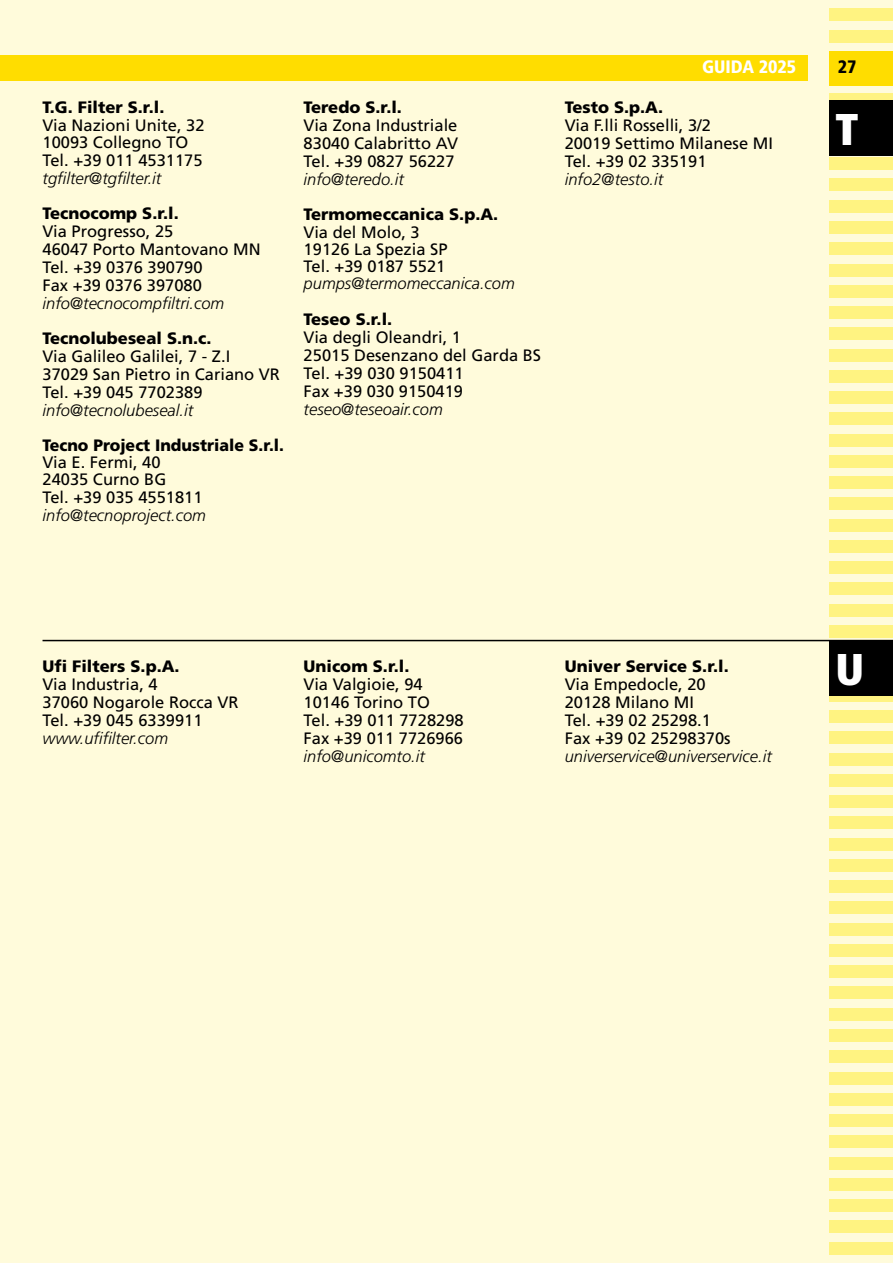
<style>
.page{position:relative;width:893px;height:1263px;background:#fffbdb}
.page>*{position:absolute;margin:0;border:0;box-sizing:border-box;transform-origin:0 0}
.t1{font:900 condensed 44.4px "Frutiger LT";color:#fff}
.t2{font:900 condensed 18px "Frutiger LT";color:#fff}
.t3{font:900 condensed 18px "Frutiger LT";color:#000}
.t4{font:16.5px/18px "Frutiger LT";color:#000}
.t5{font:italic 300 16.5px "Frutiger LT";color:#000}
.t6{font:900 16.5px "Frutiger LT";color:#000}
.t7{font:900 16.5px "Frutiger LT";color:#000;scale:.96 1}
</style>
<div class="page">
<div style="left:829px;top:200px;width:64px;height:13px;background:#fff381"></div>
<div style="left:829px;top:412px;width:64px;height:13px;background:#fff381"></div>
<div style="left:829px;top:625px;width:64px;height:13px;background:#fff381"></div>
<div style="left:829px;top:838px;width:64px;height:12px;background:#fff381"></div>
<div style="left:829px;top:1050px;width:64px;height:13px;background:#fff381"></div>
<div style="left:829px;top:9px;width:64px;height:12px;background:#fff381"></div>
<div style="left:829px;top:221px;width:64px;height:13px;background:#fff381"></div>
<div style="left:829px;top:434px;width:64px;height:12px;background:#fff381"></div>
<div style="left:829px;top:859px;width:64px;height:13px;background:#fff381"></div>
<div style="left:829px;top:1071px;width:64px;height:13px;background:#fff381"></div>
<div style="left:829px;top:30px;width:64px;height:13px;background:#fff381"></div>
<div style="left:829px;top:242px;width:64px;height:13px;background:#fff381"></div>
<div style="left:829px;top:455px;width:64px;height:13px;background:#fff381"></div>
<div style="left:829px;top:880px;width:64px;height:13px;background:#fff381"></div>
<div style="left:829px;top:1093px;width:64px;height:13px;background:#fff381"></div>
<div style="left:0;top:55px;width:808px;height:26px;background:#fd0"></div>
<div style="left:829px;top:51px;width:64px;height:34px;background:#fd0"></div>
<div style="left:829px;top:264px;width:64px;height:12px;background:#fff381"></div>
<div style="left:829px;top:476px;width:64px;height:13px;background:#fff381"></div>
<svg style="left:829px;top:695px;width:64px;height:7px"></svg>
<div style="left:829px;top:901px;width:64px;height:13px;background:#fff381"></div>
<div style="left:829px;top:1114px;width:64px;height:13px;background:#fff381"></div>
<div style="left:829px;top:285px;width:64px;height:13px;background:#fff381"></div>
<div style="left:829px;top:497px;width:64px;height:13px;background:#fff381"></div>
<div style="left:829px;top:710px;width:64px;height:13px;background:#fff381"></div>
<div style="left:829px;top:923px;width:64px;height:12px;background:#fff381"></div>
<div style="left:829px;top:1135px;width:64px;height:13px;background:#fff381"></div>
<div style="left:829px;top:94px;width:64px;height:12px;background:#fff381"></div>
<div style="left:829px;top:306px;width:64px;height:13px;background:#fff381"></div>
<div style="left:829px;top:519px;width:64px;height:12px;background:#fff381"></div>
<div style="left:829px;top:731px;width:64px;height:13px;background:#fff381"></div>
<div style="left:829px;top:944px;width:64px;height:13px;background:#fff381"></div>
<div style="left:829px;top:1157px;width:64px;height:12px;background:#fff381"></div>
<div style="left:829px;top:327px;width:64px;height:13px;background:#fff381"></div>
<div style="left:829px;top:540px;width:64px;height:13px;background:#fff381"></div>
<div style="left:829px;top:753px;width:64px;height:12px;background:#fff381"></div>
<div style="left:829px;top:965px;width:64px;height:13px;background:#fff381"></div>
<div style="left:829px;top:1178px;width:64px;height:13px;background:#fff381"></div>
<div style="left:829px;top:349px;width:64px;height:12px;background:#fff381"></div>
<div style="left:829px;top:561px;width:64px;height:13px;background:#fff381"></div>
<div style="left:829px;top:774px;width:64px;height:13px;background:#fff381"></div>
<div style="left:829px;top:986px;width:64px;height:13px;background:#fff381"></div>
<div style="left:829px;top:1199px;width:64px;height:13px;background:#fff381"></div>
<div style="left:829px;top:157px;width:64px;height:13px;background:#fff381"></div>
<div style="left:829px;top:370px;width:64px;height:13px;background:#fff381"></div>
<div style="left:829px;top:583px;width:64px;height:12px;background:#fff381"></div>
<div style="left:829px;top:795px;width:64px;height:13px;background:#fff381"></div>
<div style="left:829px;top:1008px;width:64px;height:12px;background:#fff381"></div>
<div style="left:829px;top:1220px;width:64px;height:13px;background:#fff381"></div>
<div style="left:829px;top:179px;width:64px;height:12px;background:#fff381"></div>
<div style="left:829px;top:391px;width:64px;height:13px;background:#fff381"></div>
<div style="left:829px;top:604px;width:64px;height:13px;background:#fff381"></div>
<div style="left:829px;top:816px;width:64px;height:13px;background:#fff381"></div>
<div style="left:829px;top:1029px;width:64px;height:13px;background:#fff381"></div>
<div style="left:829px;top:1242px;width:64px;height:12px;background:#fff381"></div>
<div style="left:829px;top:100px;width:64px;height:55px;background:#000"></div>
<hr style="left:43px;top:640px;width:850px;height:1px;background:#000">
<div style="left:829px;top:640px;width:64px;height:55px;background:#000"></div>
<p class="t6" style="left:43px;top:97px;width:123px">T.G. Filter S.r.l.</p>
<p class="t4" style="left:43px;top:117px;width:164px;line-height:17.2px">Via Nazioni Unite, 32<br>10093 Collegno TO<br>Tel. +39 011 4531175</p>
<p class="t5" style="left:43px;top:168px;width:120px">tgfilter@tgfilter.it</p>
<p class="t6" style="left:43px;top:203px;width:138px">Tecnocomp S.r.l.</p>
<p class="t4" style="left:43px;top:222px;width:220px">Via Progresso, 25<br>46047 Porto Mantovano MN<br>Tel. +39 0376 390790<br>Fax +39 0376 397080</p>
<p class="t5" style="left:43px;top:294px;width:183px">info@tecnocompfiltri.com</p>
<p class="t6" style="left:43px;top:328px;width:170px">Tecnolubeseal S.n.c.</p>
<p class="t4" style="left:43px;top:347px;width:239px">Via Galileo Galilei, 7 - Z.I<br>37029 San Pietro in Cariano VR<br>Tel. +39 045 7702389</p>
<p class="t5" style="left:43px;top:401px;width:152px">info@tecnolubeseal.it</p>
<p class="t7" style="left:43px;top:435px;width:253px">Tecno Project Industriale S.r.l.</p>
<p class="t4" style="left:43px;top:453px;width:162px;line-height:17.5px">Via E. Fermi, 40<br>24035 Curno BG<br>Tel. +39 035 4551811</p>
<p class="t5" style="left:43px;top:506px;width:165px">info@tecnoproject.com</p>
<p class="t6" style="left:304px;top:97px;width:100px">Teredo S.r.l.</p>
<p class="t4" style="left:304px;top:116px;width:156px;text-align:justify">Via Zona Industriale 83040 Calabritto AV Tel. +39 0827 56227</p>
<p class="t5" style="left:304px;top:170px;width:102px">info@teredo.it</p>
<p class="t6" style="left:304px;top:205px;width:196px">Termomeccanica S.p.A.</p>
<p class="t4" style="left:304px;top:223px;width:145px;line-height:17.2px">Via del Molo, 3<br>19126 La Spezia SP<br>Tel. +39 0187 5521</p>
<p class="t5" style="left:304px;top:274px;width:213px">pumps@termomeccanica.com</p>
<p class="t6" style="left:304px;top:309px;width:90px">Teseo S.r.l.</p>
<p class="t4" style="left:304px;top:329px;width:239px">Via degli Oleandri, 1<br>25015 Desenzano del Garda BS<br>Tel. +39 030 9150411<br>Fax +39 030 9150419</p>
<p class="t5" style="left:304px;top:400px;width:141px">teseo@teseoair.com</p>
<p class="t2" style="left:702px;top:56px;width:96px">GUIDA 2025</p>
<p class="t3" style="left:838px;top:56px;width:20px">27</p>
<p class="t6" style="left:565px;top:97px;width:100px">Testo S.p.A.</p>
<p class="t4" style="left:565px;top:116px;width:210px">Via F.lli Rosselli, 3/2<br>20019 Settimo Milanese MI<br>Tel. +39 02 335191</p>
<p class="t5" style="left:565px;top:170px;width:100px">info2@testo.it</p>
<h1 class="t1" style="left:836px;top:103px;width:24px">T</h1>
<p class="t6" style="left:43px;top:656px;width:139px">Ufi Filters S.p.A.</p>
<p class="t4" style="left:43px;top:675px;width:198px">Via Industria, 4<br>37060 Nogarole Rocca VR<br>Tel. +39 045 6339911</p>
<p class="t5" style="left:43px;top:729px;width:127px">www.ufifilter.com</p>
<p class="t6" style="left:304px;top:656px;width:107px">Unicom S.r.l.</p>
<p class="t4" style="left:304px;top:675px;width:162px">Via Valgioie, 94<br>10146 Torino TO<br>Tel. +39 011 7728298<br>Fax +39 011 7726966</p>
<p class="t5" style="left:304px;top:747px;width:123px">info@unicomto.it</p>
<p class="t6" style="left:565px;top:656px;width:165px">Univer Service S.r.l.</p>
<p class="t4" style="left:565px;top:675px;width:167px">Via Empedocle, 20<br>20128 Milano MI<br>Tel. +39 02 25298.1<br>Fax +39 02 25298370s</p>
<p class="t5" style="left:565px;top:747px;width:209px">universervice@universervice.it</p>
<h1 class="t1" style="left:836px;top:643px;width:30px">U</h1>
</div>
